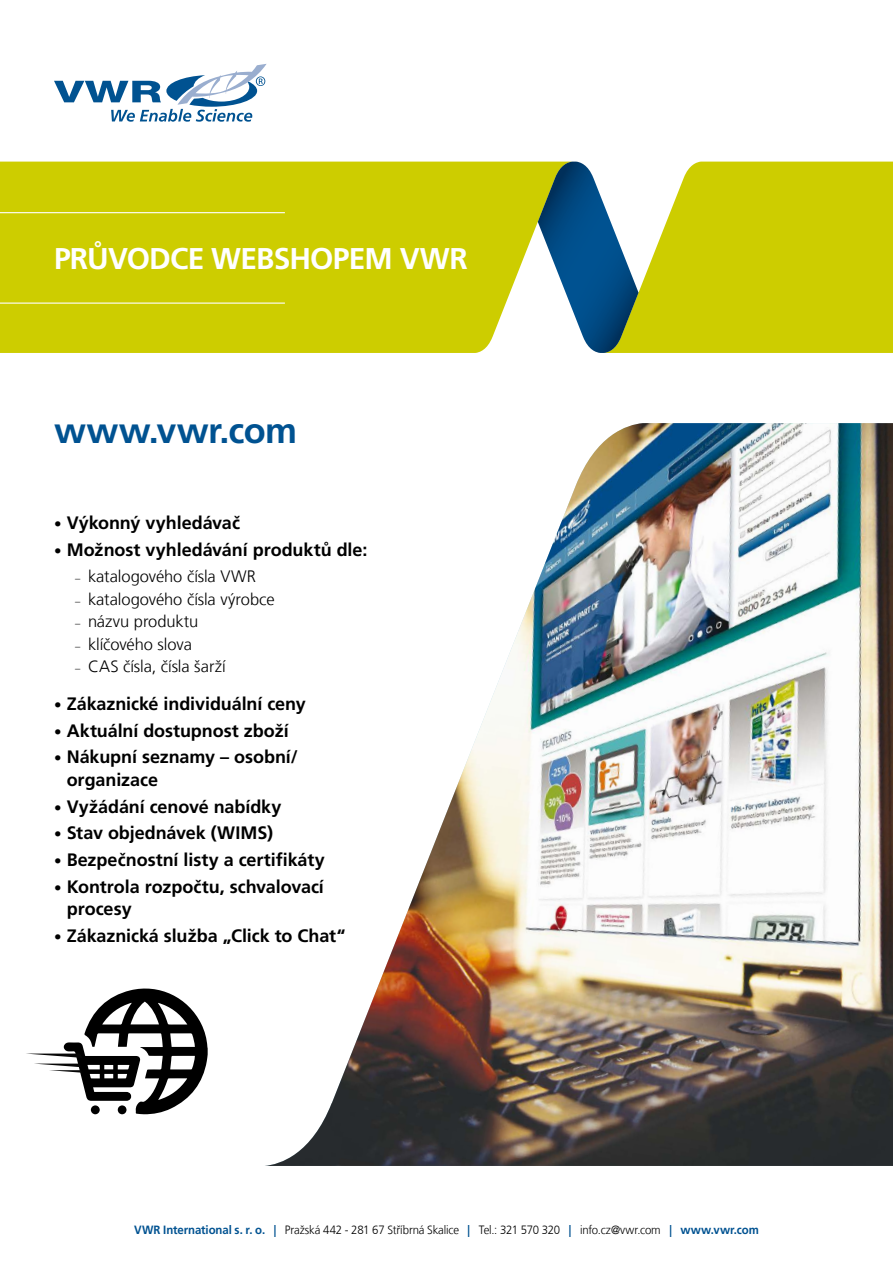
<style>
.page{position:relative;width:893px;height:1263px;background:#fff}
.page>*{position:absolute;margin:0;border:0;box-sizing:border-box;transform-origin:0 0}
.t1{font:700 36px "Frutiger LT Com";letter-spacing:-.005em;color:#005291}
.t2{font:700 30px "Frutiger LT Com";letter-spacing:-.025em;color:#fff}
.t3{font:700 18px/22.5px "Frutiger LT Com";letter-spacing:-.005em;color:#000}
.t4{font:300 16.5px "Frutiger LT Com";letter-spacing:-.005em;color:#000}
.t5{font:300 12px "Frutiger LT Com";letter-spacing:-.015em;color:#000;scale:.95 1}
.s1{font-weight:300;font-stretch:condensed;font-size:15px}
.s2{font-size:10.5px}
.s3{font-weight:700;color:#005291}
</style>
<div class="page">
<svg style="left:54px;top:64px;width:213px;height:58px"></svg>
<svg style="left:572px;top:162px;width:32px;height:191px"></svg>
<svg style="left:0;top:162px;width:572px;height:191px;fill:#cdcd00"></svg>
<svg style="left:604px;top:162px;width:289px;height:191px;fill:#cdcd00"></svg>
<img style="left:265px;top:423px;width:628px;height:743px">
<svg style="left:26px;top:988px;width:182px;height:126px"></svg>
<hr style="left:0;top:212px;width:285px;height:1px;background:#fff">
<hr style="left:0;top:303px;width:285px;height:1px;background:#fff">
<h2 class="t2" style="left:54px;top:240px;width:415px">PRŮVODCE WEBSHOPEM VWR</h2>
<h1 class="t1" style="left:54px;top:409px;width:245px">www.vwr.com</h1>
<p class="t3" style="left:54px;top:511px;width:187px"><span class="s1">•</span> Výkonný vyhledávač</p>
<p class="t3" style="left:54px;top:538px;width:315px"><span class="s1">•</span> Možnost vyhledávání produktů dle:</p>
<p class="t4" style="left:75px;top:567px;width:182px"><span class="s2">–</span> katalogového čísla VWR</p>
<p class="t4" style="left:75px;top:589px;width:201px"><span class="s2">–</span> katalogového čísla výrobce</p>
<p class="t4" style="left:75px;top:612px;width:125px"><span class="s2">–</span> názvu produktu</p>
<p class="t4" style="left:75px;top:634px;width:118px"><span class="s2">–</span> klíčového slova</p>
<p class="t4" style="left:75px;top:657px;width:152px"><span class="s2">–</span> CAS čísla, čísla šarží</p>
<p class="t3" style="left:54px;top:692px;width:253px"><span class="s1">•</span> Zákaznické individuální ceny</p>
<p class="t3" style="left:54px;top:719px;width:236px"><span class="s1">•</span> Aktuální dostupnost zboží</p>
<p class="t3" style="left:67px;top:746px;width:232px;text-indent:-13px"><span class="s1">•</span> Nákupní seznamy – osobní/ organizace</p>
<p class="t3" style="left:54px;top:795px;width:229px"><span class="s1">•</span> Vyžádání cenové nabídky</p>
<p class="t3" style="left:54px;top:822px;width:221px"><span class="s1">•</span> Stav objednávek (WIMS)</p>
<p class="t3" style="left:54px;top:849px;width:272px"><span class="s1">•</span> Bezpečnostní listy a certifikáty</p>
<p class="t3" style="left:67px;top:875px;width:259px;text-indent:-13px"><span class="s1">•</span> Kontrola rozpočtu, schvalovací procesy</p>
<p class="t3" style="left:54px;top:925px;width:293px"><span class="s1">•</span> Zákaznická služba „Click to Chat“</p>
<p class="t5" style="left:134px;top:1223px;width:659px"><span class="s3">VWR International s. r. o. |</span> Pražská 442 - 281 67 Stříbrná Skalice <span class="s3">|</span> Tel.: 321 570 320 <span class="s3">|</span> info.cz@vwr.com <span class="s3">| www.vwr.com</span></p>
</div>
